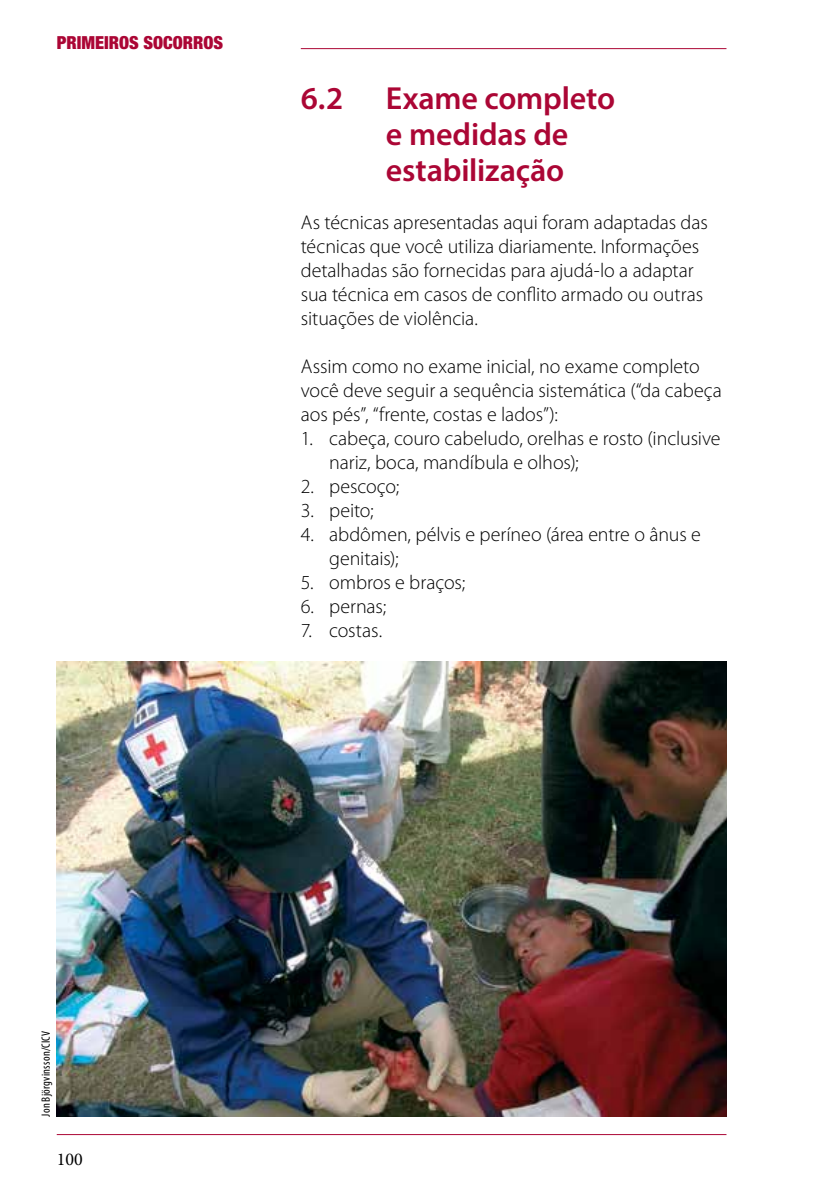
<style>
.page{position:relative;width:840px;height:1191px;background:#fff}
.page>*{position:absolute;margin:0;border:0;box-sizing:border-box;transform-origin:0 0}
.t1{font:600 32px/36px "Myriad Pro";letter-spacing:-.005em;color:#ab0635}
.t2{font:300 20px/24px "Myriad Pro";letter-spacing:-.005em;color:#000}
.t3{font:900 condensed 18px "Helvetica Neue LT Std";color:#ab0635}
.t4{font:18px "Minion Pro";color:#000}
.t5{font:condensed 12px "Myriad Pro";letter-spacing:.02em;color:#000}
</style>
<div class="page">
<hr style="left:300px;top:48px;width:426px;height:1px;background:#ab0635">
<hr style="left:57px;top:1134px;width:669px;height:1px;background:#ab0635">
<img style="left:57px;top:661px;width:669px;height:455px">
<p class="t3" style="left:57px;top:31px;width:168px">PRIMEIROS SOCORROS</p>
<h1 class="t1" style="left:300px;top:79px;width:44px">6.2</h1>
<h1 class="t1" style="left:385px;top:79px;width:230px">Exame completo e medidas de estabilização</h1>
<p class="t2" style="left:300px;top:210px;width:408px">As técnicas apresentadas aqui foram adaptadas das técnicas que você utiliza diariamente. Informações detalhadas são fornecidas para ajudá-lo a adaptar sua técnica em casos de conflito armado ou outras situações de violência.</p>
<p class="t2" style="left:300px;top:354px;width:422px">Assim como no exame inicial, no exame completo você deve seguir a sequência sistemática (“da cabeça aos pés”, “frente, costas e lados”):</p>
<p class="t2" style="left:329px;top:426px;width:393px;text-indent:-28px">1. cabeça, couro cabeludo, orelhas e rosto (inclusive nariz, boca, mandíbula e olhos);</p>
<p class="t2" style="left:300px;top:474px;width:100px">2. pescoço;</p>
<p class="t2" style="left:300px;top:498px;width:74px">3. peito;</p>
<p class="t2" style="left:329px;top:522px;width:373px;text-indent:-28px">4. abdômen, pélvis e períneo (área entre o ânus e genitais);</p>
<p class="t2" style="left:300px;top:570px;width:166px">5. ombros e braços;</p>
<p class="t2" style="left:300px;top:594px;width:87px">6. pernas;</p>
<p class="t2" style="left:300px;top:618px;width:83px">7. costas.</p>
<p class="t5" style="left:39px;top:1116px;width:87px;rotate:-90deg">Jon Björgvinsson/CICV</p>
<p class="t4" style="left:57px;top:1147px;width:27px">100</p>
</div>
